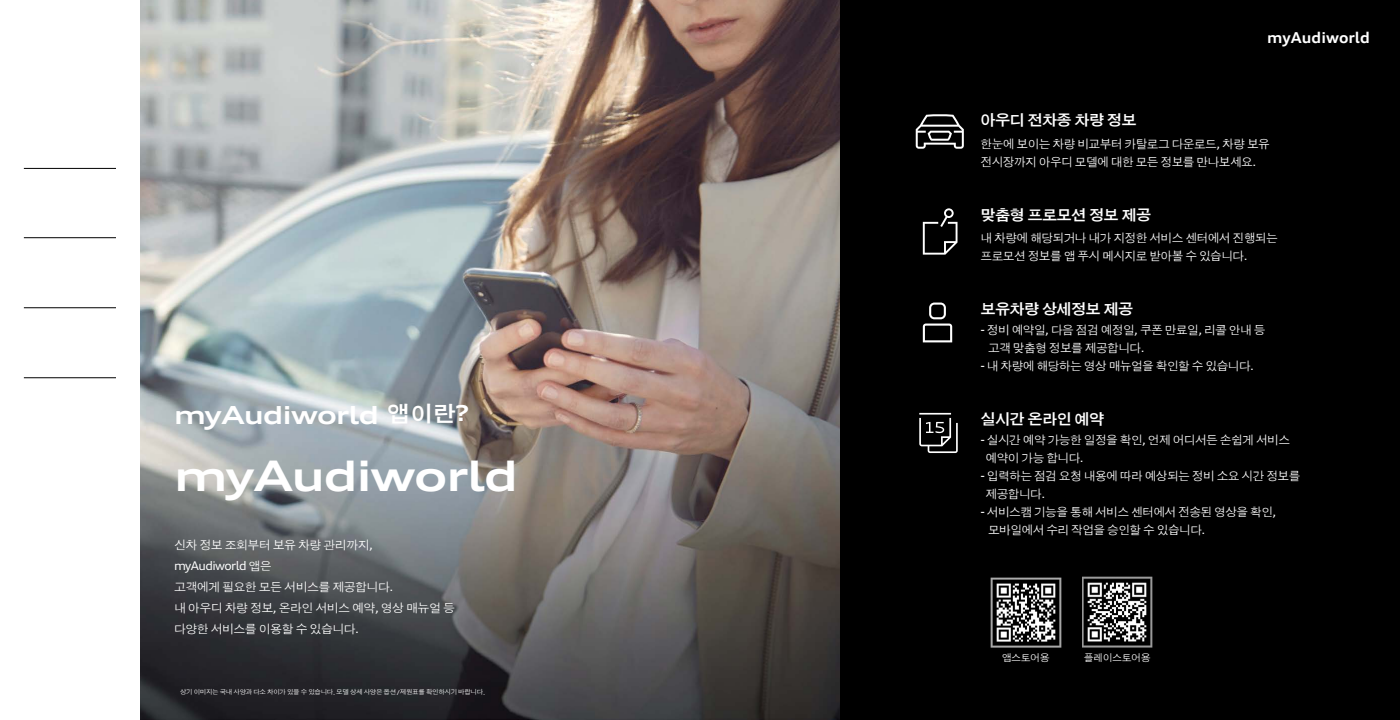
<style>
.page{position:relative;width:1400px;height:720px;background:#fff}
.page>*{position:absolute;margin:0;border:0;box-sizing:border-box;transform-origin:0 0}
.t1{font:700 expanded 42px "Audi Type";letter-spacing:-.025em;color:#fff}
.t2{font:700 expanded 25px "Audi Type KR";letter-spacing:-.025em;color:#fff}
.t3{font:700 expanded 15px "Audi Type KR";letter-spacing:-.05em;color:#fff}
.t4{font:700 expanded 15px "Audi Type";color:#fff}
.t5{font:12px/18px "Audi Type KR";letter-spacing:-.05em;color:#fff}
.t6{font:expanded 12px "Audi Type";letter-spacing:-.05em;color:#fff}
.t7{font:10px "Audi Type KR";letter-spacing:-.05em;color:#fff}
.t8{font:6.5px "Audi Type KR";letter-spacing:-.05em;color:#fff}
.s1{font-size:22px}
.s2{font-family:"Audi Type";font-stretch:expanded}
.s3{font-family:"Audi Type KR";font-stretch:normal}
</style>
<div class="page">
<hr style="left:24px;top:168px;width:92px;height:1px;background:#000">
<hr style="left:24px;top:237px;width:92px;height:1px;background:#000">
<hr style="left:24px;top:308px;width:92px;height:1px;background:#000">
<hr style="left:24px;top:378px;width:92px;height:1px;background:#000">
<div style="left:840px;top:0;width:560px;height:720px;background:#000"></div>
<img style="left:140px;top:0;width:700px;height:720px">
<svg style="left:923px;top:303px;width:29px;height:39px"></svg>
<svg style="left:916px;top:114px;width:48px;height:35px"></svg>
<svg style="left:923px;top:208px;width:35px;height:47px"></svg>
<svg style="left:919px;top:413px;width:39px;height:40px"></svg>
<img style="left:990px;top:577px;width:72px;height:71px">
<img style="left:1082px;top:576px;width:71px;height:72px">
<h2 class="t2" style="left:174px;top:399px;width:296px">myAudiworld <span class="s1">앱이란?</span></h2>
<h1 class="t1" style="left:174px;top:450px;width:346px">myAudiworld</h1>
<p class="t5" style="left:174px;top:536px;width:201px">신차 정보 조회부터 보유 차량 관리까지<span class="s2">,</span></p>
<p class="t6" style="left:174px;top:558px;width:99px">myAudiworld <span class="s3">앱은</span></p>
<p class="t5" style="left:174px;top:576px;width:283px;line-height:21px">고객에게 필요한 모든 서비스를 제공합니다<span class="s2">.<br></span>내 아우디 차량 정보<span class="s2">,</span> 온라인 서비스 예약<span class="s2">,</span> 영상 매뉴얼 등 다양한 서비스를 이용할 수 있습니다<span class="s2">.</span></p>
<p class="t8" style="left:180px;top:688px;width:307px">상기 이미지는 국내 사양과 다소 차이가 있을 수 있습니다<span class="s2">.</span> 모델 상세 사양은 옵션 <span class="s2">/</span> 제원표를 확인하시기 바랍니다<span class="s2">.</span></p>
<p class="t4" style="left:1267px;top:28px;width:104px">myAudiworld</p>
<p class="t3" style="left:981px;top:111px;width:158px">아우디 전차종 차량 정보</p>
<p class="t5" style="left:981px;top:135px;width:291px">한눈에 보이는 차량 비교부터 카탈로그 다운로드<span class="s2">,</span> 차량 보유 전시장까지 아우디 모델에 대한 모든 정보를 만나보세요<span class="s2">.</span></p>
<p class="t3" style="left:981px;top:205px;width:172px">맞춤형 프로모션 정보 제공</p>
<p class="t5" style="left:981px;top:229px;width:299px">내 차량에 해당되거나 내가 지정한 서비스 센터에서 진행되는 프로모션 정보를 앱 푸시 메시지로 받아볼 수 있습니다<span class="s2">.</span></p>
<p class="t3" style="left:981px;top:299px;width:154px">보유차량 상세정보 제공</p>
<p class="t5" style="left:988px;top:320px;width:279px;text-indent:-8px"><span class="s2">-</span> 정비 예약일<span class="s2">,</span> 다음 점검 예정일<span class="s2">,</span> 쿠폰 만료일<span class="s2">,</span> 리콜 안내 등 고객 맞춤형 정보를 제공합니다<span class="s2">.</span></p>
<p class="t5" style="left:981px;top:356px;width:275px"><span class="s2">-</span> 내 차량에 해당하는 영상 매뉴얼을 확인할 수 있습니다<span class="s2">.</span></p>
<p class="t3" style="left:981px;top:409px;width:125px">실시간 온라인 예약</p>
<p class="t5" style="left:986px;top:431px;width:306px;text-indent:-5px"><span class="s2">-</span> 실시간 예약 가능한 일정을 확인<span class="s2">,</span> 언제 어디서든 손쉽게 서비스 예약이 가능 합니다<span class="s2">.</span></p>
<p class="t5" style="left:986px;top:467px;width:317px;text-indent:-5px"><span class="s2">-</span> 입력하는 점검 요청 내용에 따라 예상되는 정비 소요 시간 정보를 제공합니다<span class="s2">.</span></p>
<p class="t5" style="left:988px;top:503px;width:290px;text-indent:-8px"><span class="s2">-</span> 서비스캠 기능을 통해 서비스 센터에서 전송된 영상을 확인<span class="s2">, </span>모바일에서 수리 작업을 승인할 수 있습니다<span class="s2">.</span></p>
<p class="t7" style="left:1002px;top:652px;width:49px">앱스토어용</p>
<p class="t7" style="left:1084px;top:651px;width:68px">플레이스토어용</p>
</div>
